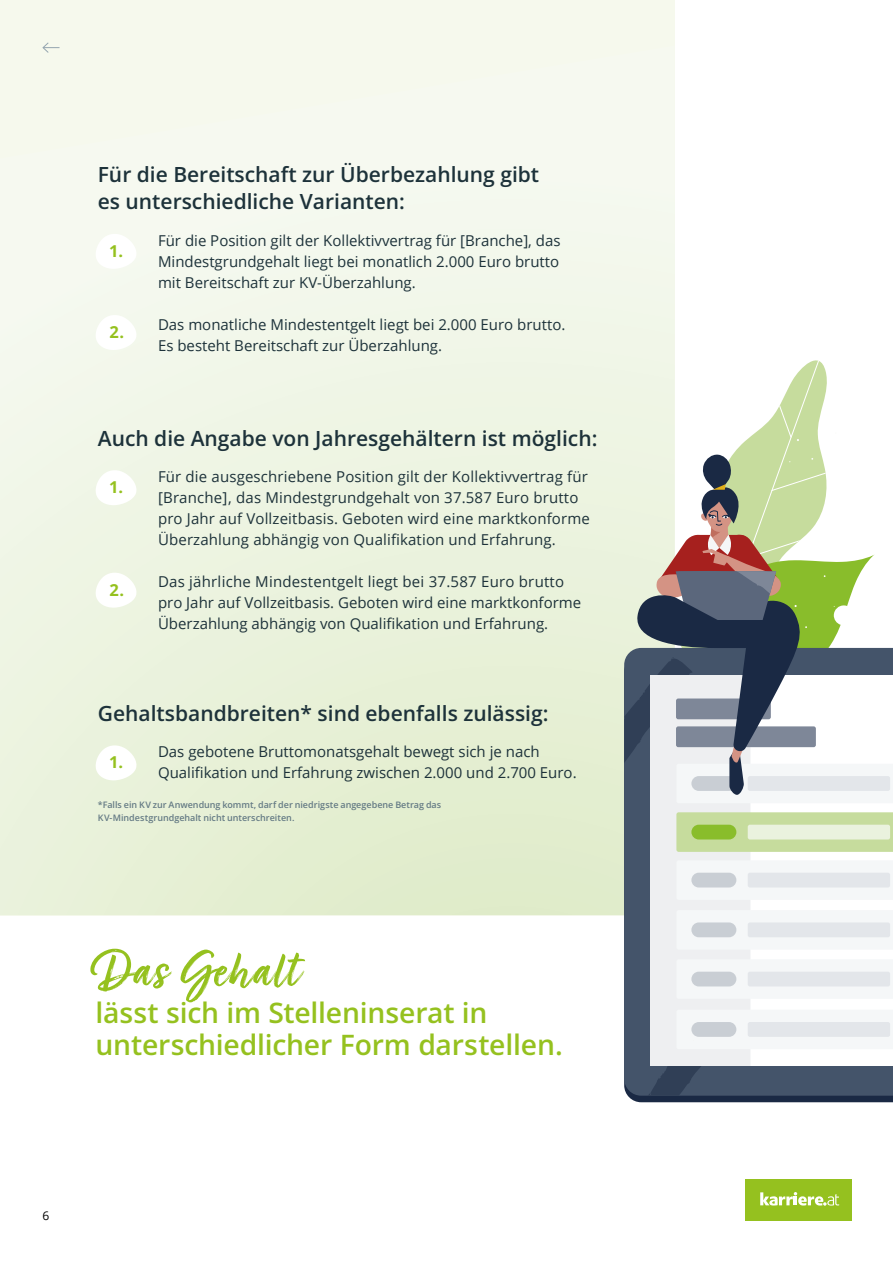
<style>
.page{position:relative;width:893px;height:1263px;background:#fff}
.page>*{position:absolute;margin:0;border:0;box-sizing:border-box;transform-origin:0 0}
.t1{font:57.15px "Turbinado Bold Dry Pro";letter-spacing:.01em;color:#95c11f}
.t2{font:600 28.35px/31.8px "Open Sans";letter-spacing:-.005em;color:#95c11f}
.t3{font:600 21px/27px "Open Sans";color:#1d323a}
.t4{font:700 16.5px "Open Sans";color:#95c11f}
.t5{font:15px/21px "Open Sans";color:#1d323a}
.t6{font:12px "Open Sans";color:#000}
.t7{font:600 9px/13.5px "Open Sans";color:#647a84}
</style>
<div class="page">
<div style="left:0;top:0;width:675px;height:915px;background:#f6f9ed"></div>
<svg style="left:0;top:455px;width:624px;height:460px"></svg>
<svg style="left:96px;top:234px;width:40px;height:35px"></svg>
<svg style="left:94px;top:469px;width:44px;height:36px"></svg>
<svg style="left:94px;top:744px;width:44px;height:37px"></svg>
<svg style="left:96px;top:315px;width:40px;height:35px"></svg>
<svg style="left:94px;top:571px;width:44px;height:37px"></svg>
<svg style="left:624px;top:360px;width:269px;height:736px"></svg>
<div style="left:746px;top:1179px;width:106px;height:41px;background:#95c11f"></div>
<svg style="left:760px;top:1192px;width:79px;height:14px"></svg>
<svg style="left:42px;top:42px;width:18px;height:11px"></svg>
<h3 class="t3" style="left:98px;top:160px;width:443px">Für die Bereitschaft zur Überbezahlung gibt es unterschiedliche Varianten:</h3>
<p class="t4" style="left:109px;top:239px;width:15px">1.</p>
<p class="t4" style="left:109px;top:321px;width:16px">2.</p>
<p class="t5" style="left:158px;top:230px;width:404px;text-align:justify">Für die Position gilt der Kollektivvertrag für [Branche], das Mindestgrundgehalt liegt bei monatlich 2.000 Euro brutto mit Bereitschaft zur KV-Überzahlung.</p>
<p class="t5" style="left:158px;top:313px;width:409px">Das monatliche Mindestentgelt liegt bei 2.000 Euro brutto.<br>Es besteht Bereitschaft zur Überzahlung.</p>
<h3 class="t3" style="left:98px;top:424px;width:501px">Auch die Angabe von Jahresgehältern ist möglich:</h3>
<p class="t4" style="left:109px;top:476px;width:15px">1.</p>
<p class="t4" style="left:109px;top:578px;width:16px">2.</p>
<p class="t5" style="left:158px;top:466px;width:433px">Für die ausgeschriebene Position gilt der Kollektivvertrag für [Branche], das Mindestgrundgehalt von 37.587 Euro brutto pro Jahr auf Vollzeitbasis. Geboten wird eine marktkonforme Überzahlung abhängig von Qualifikation und Erfahrung.</p>
<p class="t5" style="left:158px;top:571px;width:425px">Das jährliche Mindestentgelt liegt bei 37.587 Euro brutto pro Jahr auf Vollzeitbasis. Geboten wird eine marktkonforme<br>Überzahlung abhängig von Qualifikation und Erfahrung.</p>
<h3 class="t3" style="left:98px;top:699px;width:452px">Gehaltsbandbreiten* sind ebenfalls zulässig:</h3>
<p class="t4" style="left:109px;top:750px;width:15px">1.</p>
<p class="t5" style="left:158px;top:741px;width:420px">Das gebotene Bruttomonatsgehalt bewegt sich je nach<br>Qualifikation und Erfahrung zwischen 2.000 und 2.700 Euro.</p>
<p class="t7" style="left:98px;top:798px;width:345px">*Falls ein KV zur Anwendung kommt, darf der niedrigste angegebene Betrag das<br>KV-Mindestgrundgehalt nicht unterschreiten.</p>
<h1 class="t1" style="left:93px;top:940px;width:204px">Das Gehalt</h1>
<h2 class="t2" style="left:96px;top:996px;width:469px">lässt sich im Stelleninserat in unterschiedlicher Form darstellen.</h2>
<p class="t6" style="left:43px;top:1208px;width:8px">6</p>
</div>
